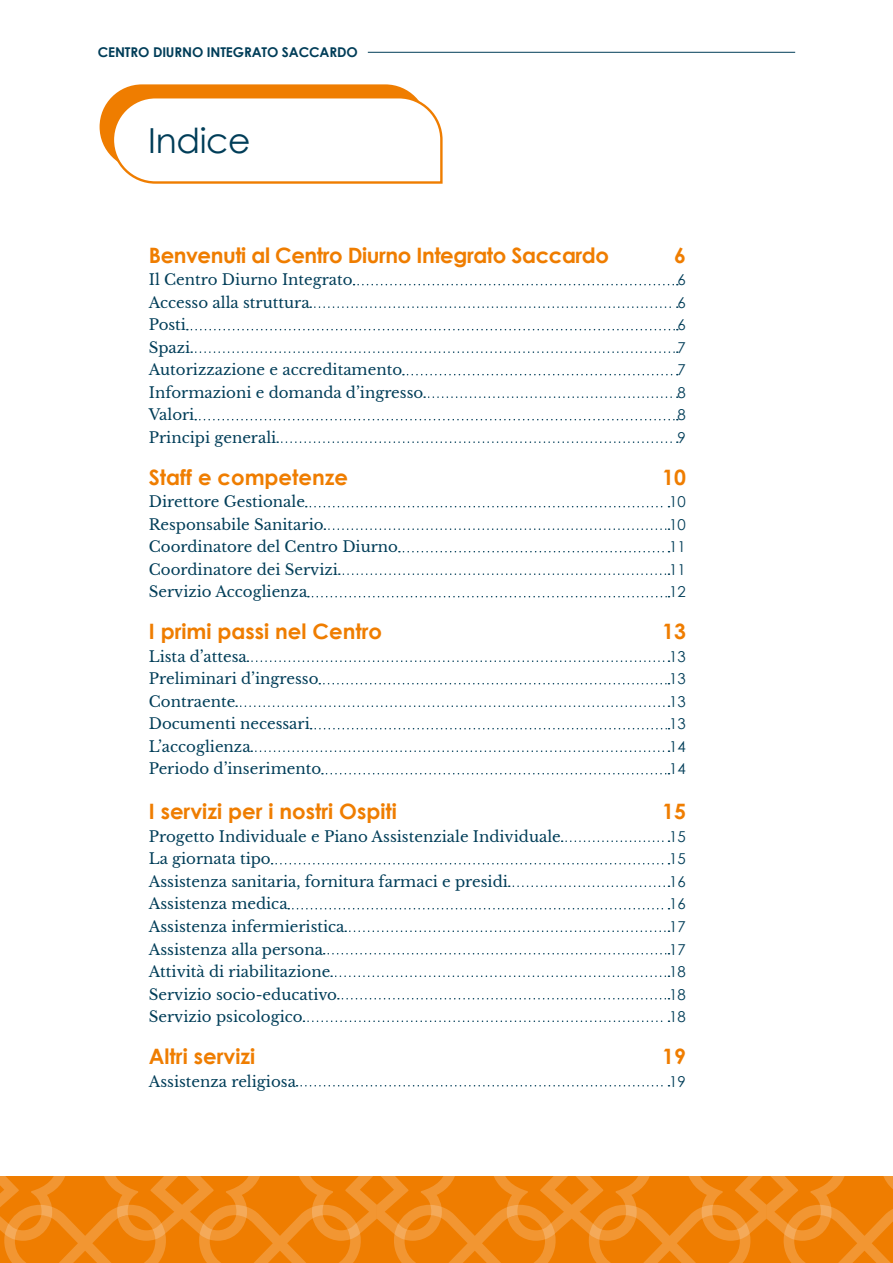
<style>
.page{position:relative;width:893px;height:1263px;background:#fff}
.page>*{position:absolute;margin:0;border:0;box-sizing:border-box;transform-origin:0 0}
.t1{font:34.5px "Century Gothic";letter-spacing:-.01em;color:#003d58}
.t2{font:700 21.15px "Century Gothic";color:#ef7d00}
.t3{font:700 21.15px "Century Gothic";letter-spacing:-.02em;color:#ef7d00}
.t4{font:15px "Libre Baskerville";color:#003d58}
.t5{font:15px "Century Gothic";color:#003d58}
.t6{font:700 13.5px "Century Gothic";letter-spacing:-.01em;color:#003d58}
</style>
<div class="page">
<svg style="left:0;top:1176px;width:893px;height:87px;background:#f08613"></svg>
<hr style="left:368px;top:52px;width:427px;height:1px;background:#003d58">
<svg style="left:353px;top:284px;width:325px;height:1px"></svg>
<svg style="left:310px;top:306px;width:368px;height:2px"></svg>
<svg style="left:187px;top:329px;width:491px;height:1px"></svg>
<svg style="left:191px;top:351px;width:487px;height:2px"></svg>
<svg style="left:403px;top:374px;width:275px;height:1px"></svg>
<svg style="left:424px;top:396px;width:254px;height:2px"></svg>
<svg style="left:195px;top:419px;width:483px;height:1px"></svg>
<svg style="left:277px;top:441px;width:401px;height:2px"></svg>
<svg style="left:306px;top:506px;width:363px;height:1px"></svg>
<svg style="left:324px;top:528px;width:345px;height:2px"></svg>
<svg style="left:399px;top:551px;width:270px;height:1px"></svg>
<svg style="left:339px;top:573px;width:330px;height:2px"></svg>
<svg style="left:308px;top:596px;width:361px;height:1px"></svg>
<svg style="left:247px;top:660px;width:422px;height:2px"></svg>
<svg style="left:319px;top:683px;width:350px;height:1px"></svg>
<svg style="left:236px;top:705px;width:433px;height:2px"></svg>
<svg style="left:311px;top:728px;width:358px;height:1px"></svg>
<svg style="left:251px;top:750px;width:418px;height:2px"></svg>
<svg style="left:322px;top:773px;width:347px;height:1px"></svg>
<svg style="left:562px;top:840px;width:107px;height:2px"></svg>
<svg style="left:272px;top:863px;width:397px;height:1px"></svg>
<svg style="left:509px;top:885px;width:160px;height:2px"></svg>
<svg style="left:288px;top:908px;width:381px;height:1px"></svg>
<svg style="left:345px;top:930px;width:324px;height:2px"></svg>
<svg style="left:324px;top:953px;width:345px;height:1px"></svg>
<svg style="left:331px;top:975px;width:338px;height:2px"></svg>
<svg style="left:338px;top:998px;width:331px;height:1px"></svg>
<svg style="left:303px;top:1020px;width:366px;height:2px"></svg>
<svg style="left:297px;top:1085px;width:372px;height:1px"></svg>
<svg style="left:100px;top:84px;width:343px;height:100px"></svg>
<p class="t6" style="left:98px;top:42px;width:261px">CENTRO DIURNO INTEGRATO SACCARDO</p>
<h1 class="t1" style="left:148px;top:116px;width:104px">Indice</h1>
<h2 class="t3" style="left:149px;top:239px;width:462px">Benvenuti al Centro Diurno Integrato Saccardo</h2>
<h2 class="t2" style="left:674px;top:239px;width:13px">6</h2>
<p class="t4" style="left:149px;top:271px;width:205px">Il Centro Diurno Integrato</p>
<p class="t5" style="left:678px;top:269px;width:10px">6</p>
<p class="t4" style="left:149px;top:293px;width:162px">Accesso alla struttura</p>
<p class="t5" style="left:678px;top:292px;width:10px">6</p>
<p class="t4" style="left:149px;top:316px;width:39px">Posti</p>
<p class="t5" style="left:678px;top:314px;width:10px">6</p>
<p class="t4" style="left:149px;top:338px;width:43px">Spazi</p>
<p class="t5" style="left:678px;top:337px;width:10px">7</p>
<p class="t4" style="left:149px;top:361px;width:255px">Autorizzazione e accreditamento</p>
<p class="t5" style="left:678px;top:359px;width:10px">7</p>
<p class="t4" style="left:149px;top:383px;width:276px">Informazioni e domanda d’ingresso</p>
<p class="t5" style="left:678px;top:382px;width:10px">8</p>
<p class="t4" style="left:149px;top:406px;width:47px">Valori</p>
<p class="t5" style="left:678px;top:404px;width:10px">8</p>
<p class="t4" style="left:149px;top:428px;width:129px">Principi generali</p>
<p class="t5" style="left:678px;top:427px;width:10px">9</p>
<h2 class="t2" style="left:149px;top:461px;width:201px">Staff e competenze</h2>
<h2 class="t2" style="left:662px;top:461px;width:25px">10</h2>
<p class="t4" style="left:149px;top:493px;width:158px">Direttore Gestionale</p>
<p class="t5" style="left:669px;top:491px;width:18px">10</p>
<p class="t4" style="left:149px;top:515px;width:176px">Responsabile Sanitario</p>
<p class="t5" style="left:669px;top:514px;width:18px">10</p>
<p class="t4" style="left:149px;top:538px;width:251px">Coordinatore del Centro Diurno</p>
<p class="t5" style="left:669px;top:536px;width:18px">11</p>
<p class="t4" style="left:149px;top:560px;width:191px">Coordinatore dei Servizi</p>
<p class="t5" style="left:669px;top:559px;width:18px">11</p>
<p class="t4" style="left:149px;top:583px;width:160px">Servizio Accoglienza</p>
<p class="t5" style="left:669px;top:581px;width:18px">12</p>
<h2 class="t2" style="left:149px;top:616px;width:235px">I primi passi nel Centro</h2>
<h2 class="t2" style="left:662px;top:616px;width:25px">13</h2>
<p class="t4" style="left:149px;top:647px;width:100px">Lista d’attesa</p>
<p class="t5" style="left:669px;top:646px;width:18px">13</p>
<p class="t4" style="left:149px;top:670px;width:171px">Preliminari d’ingresso</p>
<p class="t5" style="left:669px;top:668px;width:18px">13</p>
<p class="t4" style="left:149px;top:692px;width:88px">Contraente</p>
<p class="t5" style="left:669px;top:691px;width:18px">13</p>
<p class="t4" style="left:149px;top:715px;width:163px">Documenti necessari</p>
<p class="t5" style="left:669px;top:713px;width:18px">13</p>
<p class="t4" style="left:149px;top:737px;width:103px">L’accoglienza</p>
<p class="t5" style="left:669px;top:736px;width:18px">14</p>
<p class="t4" style="left:149px;top:760px;width:174px">Periodo d’inserimento</p>
<p class="t5" style="left:669px;top:758px;width:18px">14</p>
<h2 class="t2" style="left:149px;top:796px;width:250px">I servizi per i nostri Ospiti</h2>
<h2 class="t2" style="left:662px;top:796px;width:25px">15</h2>
<p class="t4" style="left:149px;top:827px;width:414px">Progetto Individuale e Piano Assistenziale Individuale</p>
<p class="t5" style="left:669px;top:826px;width:18px">15</p>
<p class="t4" style="left:149px;top:850px;width:123px">La giornata tipo</p>
<p class="t5" style="left:669px;top:848px;width:18px">15</p>
<p class="t4" style="left:149px;top:872px;width:361px">Assistenza sanitaria, fornitura farmaci e presidi</p>
<p class="t5" style="left:669px;top:871px;width:18px">16</p>
<p class="t4" style="left:149px;top:895px;width:140px">Assistenza medica</p>
<p class="t5" style="left:669px;top:893px;width:18px">16</p>
<p class="t4" style="left:149px;top:917px;width:197px">Assistenza infermieristica</p>
<p class="t5" style="left:669px;top:916px;width:18px">17</p>
<p class="t4" style="left:149px;top:940px;width:176px">Assistenza alla persona</p>
<p class="t5" style="left:669px;top:938px;width:18px">17</p>
<p class="t4" style="left:149px;top:962px;width:183px">Attività di riabilitazione</p>
<p class="t5" style="left:669px;top:961px;width:18px">18</p>
<p class="t4" style="left:149px;top:985px;width:190px">Servizio socio-educativo</p>
<p class="t5" style="left:669px;top:983px;width:18px">18</p>
<p class="t4" style="left:149px;top:1007px;width:155px">Servizio psicologico</p>
<p class="t5" style="left:669px;top:1006px;width:18px">18</p>
<h2 class="t2" style="left:149px;top:1040px;width:108px">Altri servizi</h2>
<h2 class="t2" style="left:662px;top:1040px;width:25px">19</h2>
<p class="t4" style="left:149px;top:1072px;width:149px">Assistenza religiosa</p>
<p class="t5" style="left:669px;top:1070px;width:18px">19</p>
</div>
